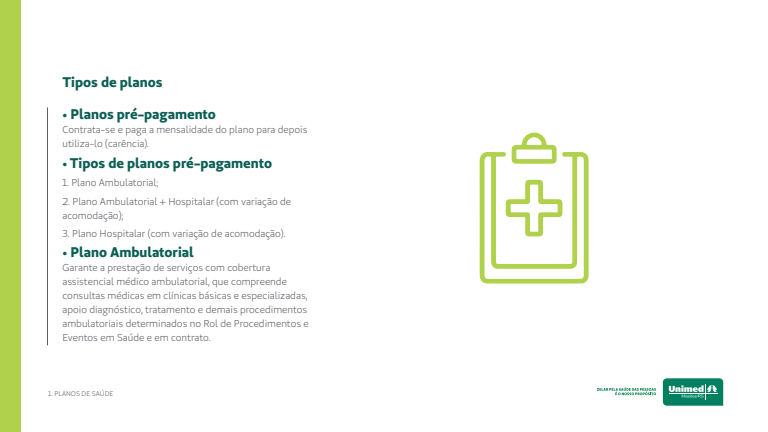
<style>
.page{position:relative;width:768px;height:432px;background:#fff}
.page>*{position:absolute;margin:0;border:0;box-sizing:border-box;transform-origin:0 0}
.t1{font:14px "Unimed Sans 2020 Bold";color:#0c5f55}
.t2{font:10px/14px "Unimed Sans 2020 Book";color:#5b5c65}
.t3{font:6.8px "Unimed Sans 2020 Book";color:#5b5c65}
</style>
<div class="page">
<div style="left:0;top:0;width:20px;height:432px;background:#afd14b"></div>
<svg style="left:662px;top:378px;width:62px;height:28px"></svg>
<svg style="left:597px;top:387px;width:59px;height:8px"></svg>
<hr style="left:47px;top:107px;width:1px;height:238px;background:#5b5c65">
<svg style="left:512px;top:133px;width:45px;height:19px"></svg>
<svg style="left:480px;top:152px;width:109px;height:132px"></svg>
<svg style="left:506px;top:180px;width:57px;height:56px"></svg>
<h1 class="t1" style="left:62px;top:72px;width:102px">Tipos de planos</h1>
<h1 class="t1" style="left:62px;top:105px;width:155px">• Planos pré-pagamento</h1>
<p class="t2" style="left:62px;top:123px;width:247px">Contrata-se e paga a mensalidade do plano para depois utiliza-lo (carência).</p>
<h1 class="t1" style="left:62px;top:153px;width:211px">• Tipos de planos pré-pagamento</h1>
<p class="t2" style="left:62px;top:176px;width:97px">1. Plano Ambulatorial;</p>
<p class="t2" style="left:62px;top:194px;width:230px">2. Plano Ambulatorial + Hospitalar (com variação de acomodação);</p>
<p class="t2" style="left:62px;top:226px;width:225px">3. Plano Hospitalar (com variação de acomodação).</p>
<h1 class="t1" style="left:62px;top:243px;width:133px">• Plano Ambulatorial</h1>
<p class="t2" style="left:62px;top:261px;width:248px">Garante a prestação de serviços com cobertura assistencial médico ambulatorial, que compreende consultas médicas em clínicas básicas e especializadas, apoio diagnóstico, tratamento e demais procedimentos ambulatoriais determinados no Rol de Procedimentos e Eventos em Saúde e em contrato.</p>
<p class="t3" style="left:48px;top:390px;width:66px">1. PLANOS DE SAÚDE</p>
</div>
